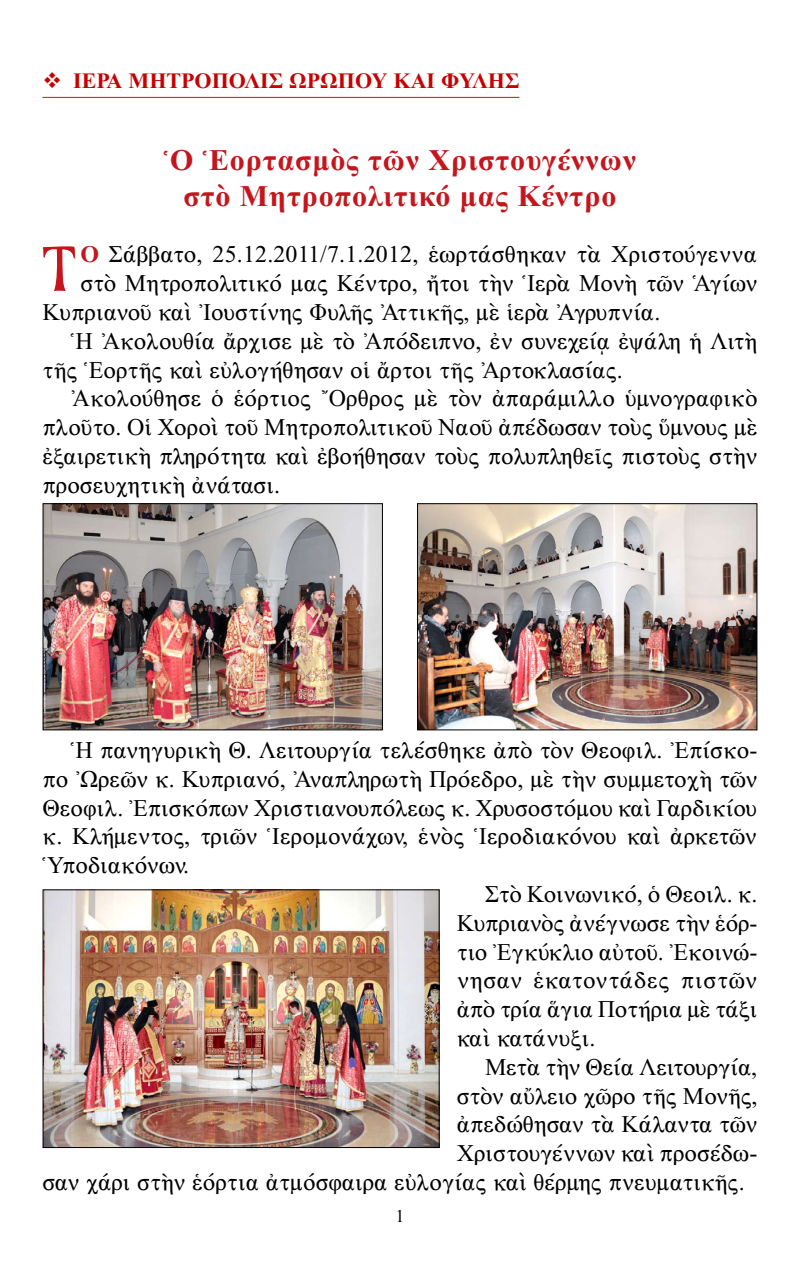
<style>
.page{position:relative;width:800px;height:1270px;background:#fff}
.page>*{position:absolute;margin:0;border:0;box-sizing:border-box;transform-origin:0 0}
.t1{font:67.2px "Icon Script Pro Test 1";color:#c4161c}
.t2{font:30px/36px "CTOS New Times Bold Test 1";letter-spacing:.03em;color:#c4161c;text-align:center}
.t3{font:24px "CTOS New Times Roman Test 1";color:#000}
.t4{font:24px "CTOS New Times Roman Test 1";letter-spacing:.035em;color:#000}
.t5{font:22px "CTOS New Times Bold Test 1";color:#c80000}
.t6{font:18px "CTOS New Times Roman Test 1";color:#000}
.s1{font-family:"CTOS New Times Bold Test 1";color:#c4161c}
</style>
<div class="page">
<hr style="left:42px;top:97px;width:477px;height:1px;background:#c4161c">
<img style="left:44px;top:891px;width:393px;height:255px">
<div style="left:42px;top:889px;width:397px;height:259px;border:1px solid #000"></div>
<img style="left:44px;top:505px;width:337px;height:223px">
<div style="left:42px;top:503px;width:341px;height:227px;border:1px solid #000"></div>
<img style="left:419px;top:505px;width:336px;height:223px">
<div style="left:417px;top:503px;width:340px;height:227px;border:1px solid #000"></div>
<p class="t5" style="left:42px;top:69px;width:476px">❖ ιερα μητροπολισ ωρωπου και φυλησ</p>
<p class="t2" style="left:164px;top:142px;width:474px">Ὁ Ἑορτασμὸς τῶν Χριστουγέννων στὸ Μητροπολιτικό μας Κέντρο</p>
<h1 class="t1" style="left:42px;top:224px;width:39px">Τ</h1>
<p class="t3" style="left:80px;top:241px;width:678px"><span class="s1">Ο</span> Σάββατο, 25.12.2011/7.1.2012, ἑωρτάσθηκαν τὰ Χριστούγεννα</p>
<p class="t3" style="left:80px;top:270px;width:678px">στὸ Μητροπολιτικό μας Κέντρο, ἤτοι τὴν Ἱερὰ Μονὴ τῶν Ἁγίων</p>
<p class="t3" style="left:42px;top:299px;width:619px">Κυπριανοῦ καὶ Ἰουστίνης Φυλῆς Ἀττικῆς, μὲ ἱερὰ Ἀγρυπνία.</p>
<p class="t3" style="left:71px;top:328px;width:688px">Ἡ Ἀκολουθία ἄρχισε μὲ τὸ Ἀπόδειπνο, ἐν συνεχείᾳ ἐψάλη ἡ Λιτὴ</p>
<p class="t3" style="left:42px;top:356px;width:581px">τῆς Ἑορτῆς καὶ εὐλογήθησαν οἱ ἄρτοι τῆς Ἀρτοκλασίας.</p>
<p class="t3" style="left:71px;top:385px;width:688px">Ἀκολούθησε ὁ ἑόρτιος Ὄρθρος μὲ τὸν ἀπαράμιλλο ὑμνογραφικὸ</p>
<p class="t3" style="left:42px;top:414px;width:716px">πλοῦτο. Οἱ Χοροὶ τοῦ Μητροπολιτικοῦ Ναοῦ ἀπέδωσαν τοὺς ὕμνους μὲ</p>
<p class="t3" style="left:42px;top:443px;width:716px">ἐξαιρετικὴ πληρότητα καὶ ἐβοήθησαν τοὺς πολυπληθεῖς πιστοὺς στὴν</p>
<p class="t3" style="left:42px;top:472px;width:239px">προσευχητικὴ ἀνάτασι.</p>
<p class="t3" style="left:71px;top:737px;width:688px">Ἡ πανηγυρικὴ Θ. Λειτουργία τελέσθηκε ἀπὸ τὸν Θεοφιλ. Ἐπίσκο-</p>
<p class="t3" style="left:43px;top:766px;width:716px">πο Ὠρεῶν κ. Κυπριανό, Ἀναπληρωτὴ Πρόεδρο, μὲ τὴν συμμετοχὴ τῶν</p>
<p class="t3" style="left:43px;top:794px;width:716px">Θεοφιλ. Ἐπισκόπων Χριστιανουπόλεως κ. Χρυσοστόμου καὶ Γαρδικίου</p>
<p class="t3" style="left:43px;top:823px;width:715px">κ. Κλήμεντος, τριῶν Ἱερομονάχων, ἑνὸς Ἱεροδιακόνου καὶ ἀρκετῶν</p>
<p class="t3" style="left:43px;top:852px;width:148px">Ὑποδιακόνων.</p>
<p class="t3" style="left:485px;top:881px;width:274px">Στὸ Κοινωνικό, ὁ Θεοιλ. κ.</p>
<p class="t3" style="left:456px;top:910px;width:302px">Κυπριανὸς ἀνέγνωσε τὴν ἑόρ-</p>
<p class="t3" style="left:456px;top:938px;width:302px">τιο Ἐγκύκλιο αὐτοῦ. Ἐκοινώ-</p>
<p class="t4" style="left:456px;top:967px;width:302px">νησαν ἑκατοντάδες πιστῶν</p>
<p class="t3" style="left:456px;top:996px;width:302px">ἀπὸ τρία ἅγια Ποτήρια μὲ τάξι</p>
<p class="t3" style="left:456px;top:1025px;width:140px">καὶ κατάνυξι.</p>
<p class="t3" style="left:485px;top:1054px;width:274px">Μετὰ τὴν Θεία Λειτουργία,</p>
<p class="t3" style="left:456px;top:1082px;width:302px">στὸν αὔλειο χῶρο τῆς Μονῆς,</p>
<p class="t3" style="left:456px;top:1111px;width:302px">ἀπεδώθησαν τὰ Κάλαντα τῶν</p>
<p class="t3" style="left:456px;top:1140px;width:302px">Χριστουγέννων καὶ προσέδω-</p>
<p class="t3" style="left:43px;top:1169px;width:703px">σαν χάρι στὴν ἑόρτια ἀτμόσφαιρα εὐλογίας καὶ θέρμης πνευματικῆς.</p>
<p class="t6" style="left:395px;top:1206px;width:10px">1</p>
</div>
